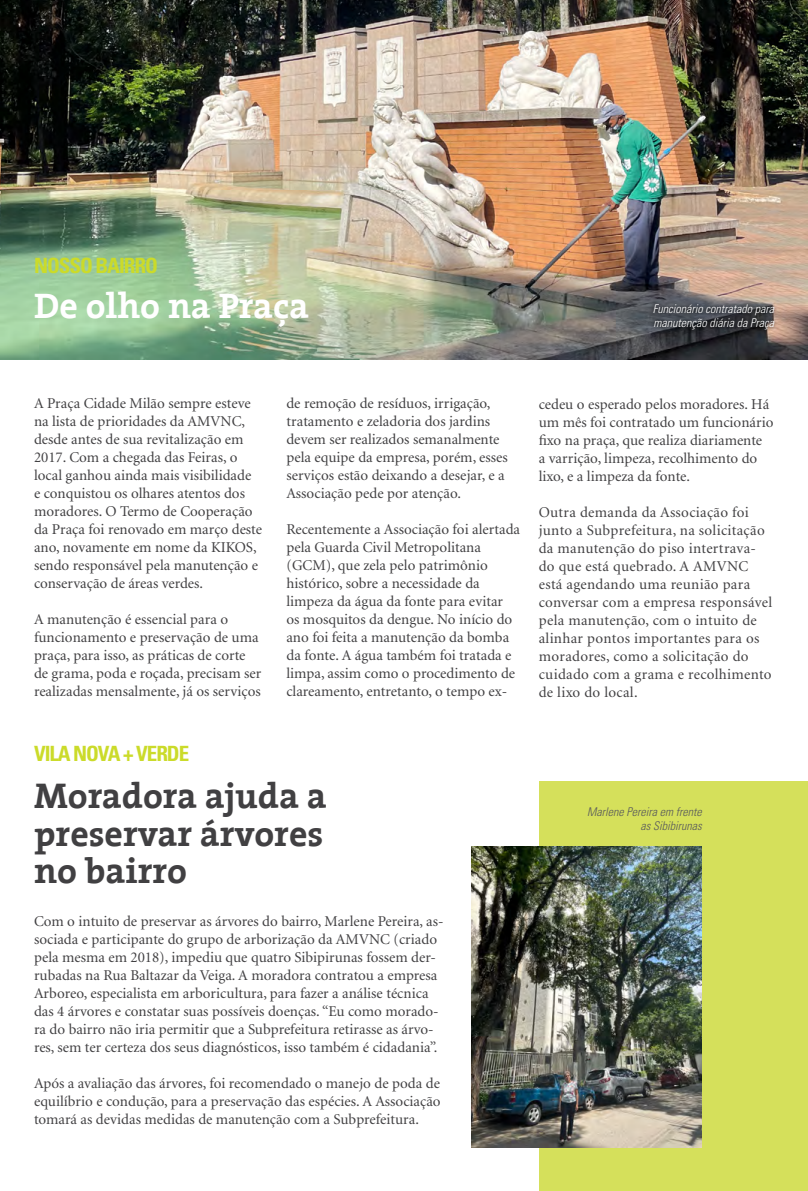
<style>
.page{position:relative;width:808px;height:1191px;background:#fff}
.page>*{position:absolute;margin:0;border:0;box-sizing:border-box;transform-origin:0 0}
.t1{font:700 36px/37.5px "The Serif";color:#414042;text-align:justify}
.t2{font:700 36px "The Serif";color:#fff}
.t3{font:700 condensed 21px "Univers";letter-spacing:-.05em;color:#cbdb2a}
.t4{font:15px/18px "Minion";color:#414042}
.t5{font:15px/18px "Minion";letter-spacing:.02em;color:#414042}
.t6{font:italic 300 condensed 12px/14.4px "Univers";color:#fff}
.t7{font:italic 300 condensed 12px/14.4px "Univers";color:#58595b;text-align:right}
</style>
<div class="page">
<img style="left:0;top:0;width:807px;height:359px">
<div style="left:539px;top:781px;width:268px;height:410px;background:#d5e05b"></div>
<img style="left:472px;top:846px;width:230px;height:301px">
<div style="left:650px;top:300px;width:128px;height:34px;background:#000;opacity:.95"></div>
<h2 class="t3" style="left:34px;top:252px;width:125px">NOSSO BAIRRO</h2>
<h1 class="t2" style="left:34px;top:275px;width:276px">De olho na Praça</h1>
<p class="t6" style="left:653px;top:301px;width:123px">Funcionário contratado para manutenção diária da Praça</p>
<p class="t4" style="left:34px;top:394px;width:230px">A Praça Cidade Milão sempre esteve na lista de prioridades da AMVNC, desde antes de sua revitalização em 2017. Com a chegada das Feiras, o local ganhou ainda mais visibilidade<br>e conquistou os olhares atentos dos moradores. O Termo de Cooperação da Praça foi renovado em março deste ano, novamente em nome da KIKOS, sendo responsável pela manutenção e conservação de áreas verdes.</p>
<p class="t4" style="left:34px;top:610px;width:229px">A manutenção é essencial para o funcionamento e preservação de uma praça, para isso, as práticas de corte de grama, poda e roçada, precisam ser realizadas mensalmente, já os serviços</p>
<h2 class="t3" style="left:34px;top:740px;width:157px">VILA NOVA + VERDE</h2>
<p class="t4" style="left:286px;top:394px;width:223px">de remoção de resíduos, irrigação, tratamento e zeladoria dos jardins devem ser realizados semanalmente pela equipe da empresa, porém, esses serviços estão deixando a desejar, e a Associação pede por atenção.</p>
<p class="t4" style="left:286px;top:520px;width:235px">Recentemente a Associação foi alertada pela Guarda Civil Metropolitana (GCM), que zela pelo patrimônio histórico, sobre a necessidade da limpeza da água da fonte para evitar<br>os mosquitos da dengue. No início do ano foi feita a manutenção da bomba da fonte. A água também foi tratada e limpa, assim como o procedimento de clareamento, entretanto, o tempo ex-</p>
<h1 class="t1" style="left:34px;top:776px;width:294px">Moradora ajuda a preservar árvores no bairro</h1>
<p class="t4" style="left:34px;top:913px;width:411px">Com o intuito de preservar as árvores do bairro, Marlene Pereira, as&shy;sociada e participante do grupo de arborização da AMVNC (criado pela mesma em 2018), impediu que quatro Sibipirunas fossem der&shy;rubadas na Rua Baltazar da Veiga. A moradora contratou a empresa Arboreo, especialista em arboricultura, para fazer a análise técnica das 4 árvores e constatar suas possíveis doenças. “Eu como morado&shy;ra do bairro não iria permitir que a Subprefeitura retirasse as árvo&shy;res, sem ter certeza dos seus diagnósticos, isso também é cidadania”.</p>
<p class="t4" style="left:34px;top:1075px;width:408px;text-align:justify">Após a avaliação das árvores, foi recomendado o manejo de poda de equilíbrio e condução, para a preservação das espécies. A Associação tomará as devidas medidas de manutenção com a Subprefeitura.</p>
<p class="t4" style="left:539px;top:396px;width:236px">cedeu o esperado pelos moradores. Há um mês foi contratado um funcionário fixo na praça, que realiza diariamente<br>a varrição, limpeza, recolhimento do lixo, e a limpeza da fonte.</p>
<p class="t5" style="left:539px;top:504px;width:235px">Outra demanda da Associação foi junto a Subprefeitura, na solicitação da manutenção do piso intertrava&shy;do que está quebrado. A AMVNC está agendando uma reunião para conversar com a empresa responsável pela manutenção, com o intuito de alinhar pontos importantes para os moradores, como a solicitação do cuidado com a grama e recolhimento de lixo do local.</p>
<p class="t7" style="left:587px;top:804px;width:116px">Marlene Pereira em frente as Sibibirunas</p>
</div>
